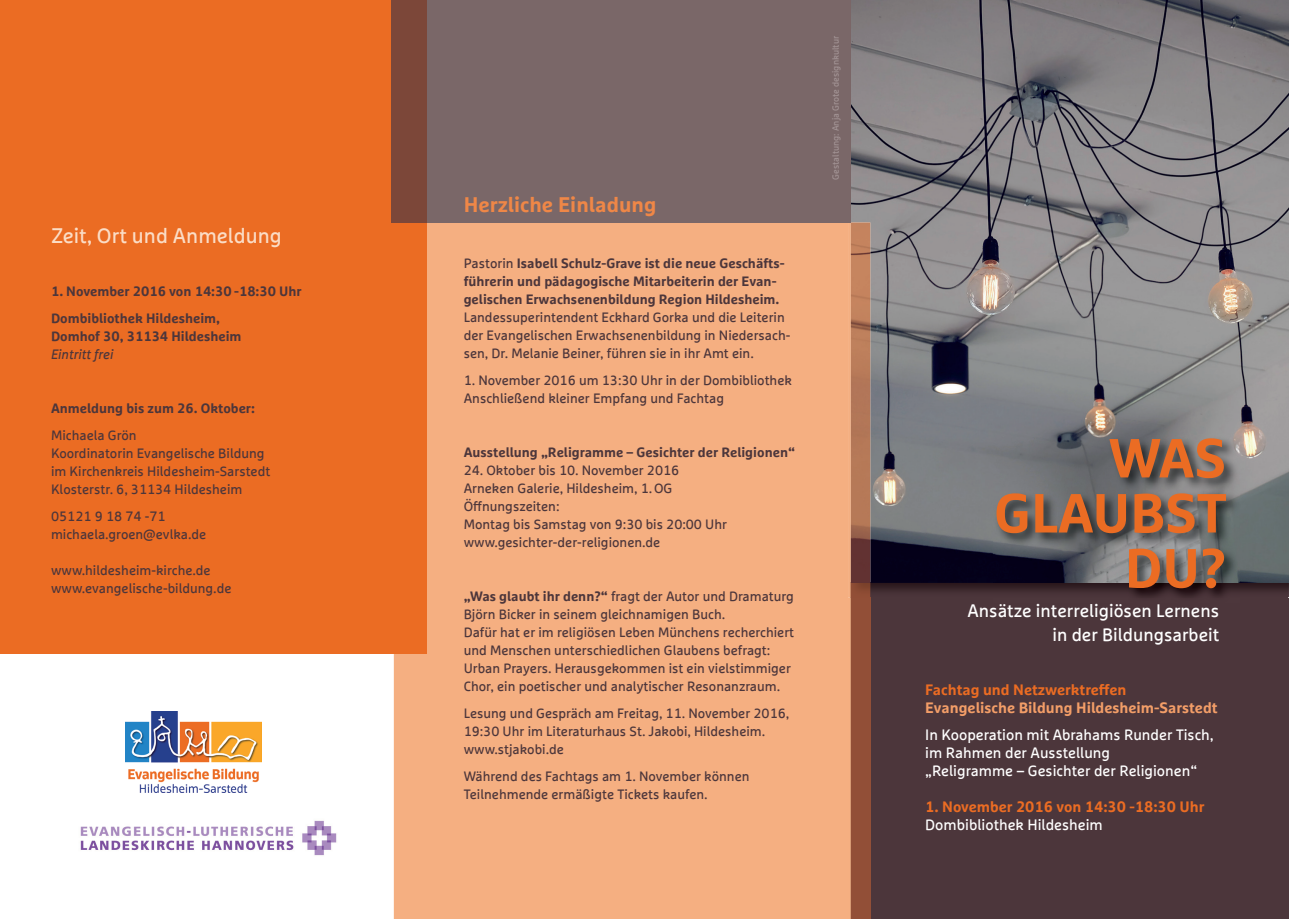
<style>
.page{position:relative;width:1289px;height:919px;background:#fff}
.page>*{position:absolute;margin:0;border:0;box-sizing:border-box;transform-origin:0 0}
.t1{font:700 55.05px/55.1px "Marselis Offc";color:#eb6c23;text-align:right}
.t2{font:21px "Marselis Offc";color:#fbddc6}
.t3{font:700 21px "Marselis Offc";color:#ef8747}
.t4{font:18px/24px "Marselis Offc";color:#fff;text-align:right}
.t5{font:15px/18px "Marselis Offc";color:#fff}
.t6{font:700 15px "Marselis Offc";color:#eb6c23}
.t7{font:700 15px "Marselis Offc";color:#f39e68}
.t8{font:13.5px/18px "Marselis Offc";color:#4c363b}
.t9{font:700 13.5px/18px "Marselis Offc";color:#4c363b}
.t10{font:italic 13.5px "Marselis Offc";color:#4c363b}
.t11{font:9px "Marselis Offc";color:#a39495}
.s1{font-weight:400}
.s2{font-weight:700}
</style>
<div class="page">
<div style="left:850px;top:582px;width:438px;height:336px;background:#4c363b"></div>
<svg style="left:1288px;top:583px;width:1px;height:14px"></svg>
<img style="left:848px;top:0;width:440px;height:597px">
<img style="left:993px;top:435px;width:246px;height:163px">
<div style="left:0;top:0;width:427px;height:653px;background:#eb6c23"></div>
<div style="left:394px;top:222px;width:456px;height:696px;background:#f5af81"></div>
<div style="left:850px;top:597px;width:20px;height:321px;background:#924f37"></div>
<img style="left:850px;top:222px;width:20px;height:361px">
<div style="left:394px;top:222px;width:33px;height:431px;background:#eb6c23"></div>
<div style="left:427px;top:0;width:421px;height:222px;background:#7a6768"></div>
<div style="left:391px;top:0;width:36px;height:222px;background:#7c4739"></div>
<img style="left:125px;top:711px;width:137px;height:81px">
<img style="left:80px;top:820px;width:257px;height:36px">
<h2 class="t2" style="left:51px;top:223px;width:232px">Zeit, Ort und Anmeldung</h2>
<p class="t9" style="left:51px;top:277px;width:252px;line-height:27px">1. November 2016 von 14:30 -18:30 Uhr<br>Dombibliothek Hildesheim,</p>
<p class="t9" style="left:51px;top:327px;width:192px">Domhof 30, 31134 Hildesheim</p>
<p class="t10" style="left:51px;top:346px;width:64px">Eintritt frei</p>
<p class="t9" style="left:51px;top:399px;width:205px">Anmeldung bis zum 26. Oktober:</p>
<p class="t8" style="left:51px;top:426px;width:221px">Michaela Grön<br>Koordinatorin Evangelische Bildung im Kirchenkreis Hildesheim-Sarstedt<br>Klosterstr. 6, 31134 Hildesheim</p>
<p class="t8" style="left:51px;top:507px;width:157px">05121 9 18 74 -71 michaela.groen@evlka.de</p>
<p class="t8" style="left:51px;top:561px;width:182px">www.hildesheim-kirche.de www.evangelische-bildung.de</p>
<h2 class="t3" style="left:463px;top:192px;width:194px">Herzliche Einladung</h2>
<p class="t9" style="left:463px;top:254px;width:322px"><span class="s1">Pastorin</span> Isabell Schulz-Grave ist die neue Geschäfts&shy;führerin und pädagogische Mitarbeiterin der Evan&shy;gelischen Erwachsenenbildung Region Hildesheim.</p>
<p class="t8" style="left:463px;top:308px;width:328px">Landessuperintendent Eckhard Gorka und die Leiterin der Evangelischen Erwachsenenbildung in Niedersach&shy;sen, Dr. Melanie Beiner, führen sie in ihr Amt ein.</p>
<p class="t8" style="left:463px;top:371px;width:330px">1. November 2016 um 13:30 Uhr in der Dombibliothek<br>Anschließend kleiner Empfang und Fachtag</p>
<p class="t9" style="left:463px;top:443px;width:333px">Ausstellung „Religramme – Gesichter der Religionen“</p>
<p class="t8" style="left:463px;top:461px;width:265px">24. Oktober bis 10. November 2016<br>Arneken Galerie, Hildesheim, 1. OG<br>Öffnungszeiten:<br>Montag bis Samstag von 9:30 bis 20:00 Uhr www.gesichter-der-religionen.de</p>
<p class="t8" style="left:463px;top:587px;width:332px"><span class="s2">„Was glaubt ihr denn?“</span> fragt der Autor und Dramaturg Björn Bicker in seinem gleichnamigen Buch.<br>Dafür hat er im religiösen Leben Münchens recherchiert und Menschen unterschiedlichen Glaubens befragt:<br>Urban Prayers. Herausgekommen ist ein vielstimmiger Chor, ein poetischer und analytischer Resonanzraum.</p>
<p class="t8" style="left:463px;top:704px;width:327px">Lesung und Gespräch am Freitag, 11. November 2016,<br>19:30 Uhr im Literaturhaus St. Jakobi, Hildesheim. www.stjakobi.de</p>
<p class="t8" style="left:463px;top:767px;width:287px">Während des Fachtags am 1. November können<br>Teilnehmende ermäßigte Tickets kaufen.</p>
<p class="t11" style="left:830px;top:180px;width:145px;rotate:-90deg">Gestaltung: Anja Grote designkultur</p>
<h1 class="t1" style="left:994px;top:429px;width:234px">WAS<br>GLAUBST<br>DU?</h1>
<h3 class="t4" style="left:967px;top:598px;width:253px">Ansätze interreligiösen Lernens in der Bildungsarbeit</h3>
<p class="t6" style="left:925px;top:680px;width:203px">Fachtag und Netzwerktreffen</p>
<p class="t7" style="left:925px;top:698px;width:294px">Evangelische Bildung Hildesheim-Sarstedt</p>
<p class="t5" style="left:925px;top:725px;width:290px">In Kooperation mit Abrahams Runder Tisch, im Rahmen der Ausstellung<br>„Religramme – Gesichter der Religionen“</p>
<p class="t6" style="left:925px;top:797px;width:281px">1. November 2016 von 14:30 -18:30 Uhr</p>
<p class="t5" style="left:925px;top:815px;width:179px">Dombibliothek Hildesheim</p>
</div>
